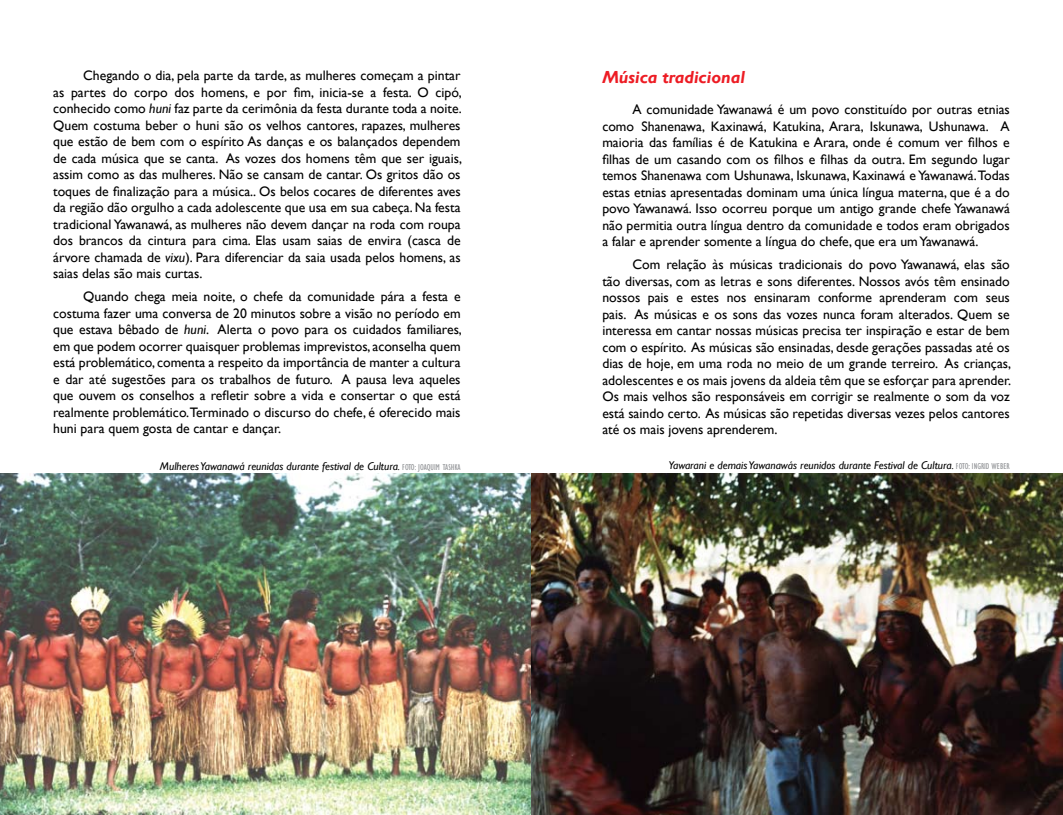
<style>
.page{position:relative;width:1063px;height:815px;background:#fff}
.page>*{position:absolute;margin:0;border:0;box-sizing:border-box;transform-origin:0 0}
.t1{font:italic 700 17.5px "Gill Sans";color:#ed1c24}
.t2{font:13.75px/16.5px "Gill Sans";color:#000;text-align:justify}
.t3{font:italic 11.25px "Gill Sans";color:#000}
.s1{font-style:italic}
.s2{font-style:normal;font-stretch:condensed;font-size:8.75px;color:#939598}
</style>
<div class="page">
<img style="left:0;top:473px;width:1063px;height:342px">
<p class="t2" style="left:53px;top:68px;width:410px;text-indent:30px">Chegando o dia, pela parte da tarde, as mulheres começam a pintar as partes do corpo dos homens, e por fim, inicia-se a festa. O cipó, conhecido como <span class="s1">huni</span> faz parte da cerimônia da festa durante toda a noite.<br>Quem costuma beber o huni são os velhos cantores, rapazes, mulheres que estão de bem com o espírito As danças e os balançados dependem de cada música que se canta. As vozes dos homens têm que ser iguais, assim como as das mulheres. Não se cansam de cantar. Os gritos dão os toques de finalização para a música.. Os belos cocares de diferentes aves da região dão orgulho a cada adolescente que usa em sua cabeça. Na festa tradicional Yawanawá, as mulheres não devem dançar na roda com roupa dos brancos da cintura para cima. Elas usam saias de envira (casca de árvore chamada de <span class="s1">vixu</span>). Para diferenciar da saia usada pelos homens, as saias delas são mais curtas.</p>
<p class="t2" style="left:53px;top:288px;width:410px;text-indent:30px">Quando chega meia noite, o chefe da comunidade pára a festa e costuma fazer uma conversa de 20 minutos sobre a visão no período em que estava bêbado de <span class="s1">huni</span>. Alerta o povo para os cuidados familiares, em que podem ocorrer quaisquer problemas imprevistos, aconselha quem está problemático, comenta a respeito da importância de manter a cultura e dar até sugestões para os trabalhos de futuro. A pausa leva aqueles que ouvem os conselhos a refletir sobre a vida e consertar o que está realmente problemático.Terminado o discurso do chefe, é oferecido mais huni para quem gosta de cantar e dançar.</p>
<p class="t1" style="left:602px;top:67px;width:144px">Música tradicional</p>
<p class="t2" style="left:602px;top:102px;width:409px;text-indent:30px">A comunidade Yawanawá é um povo constituído por outras etnias como Shanenawa, Kaxinawá, Katukina, Arara, Iskunawa, Ushunawa. A maioria das famílias é de Katukina e Arara, onde é comum ver filhos e filhas de um casando com os filhos e filhas da outra. Em segundo lugar temos Shanenawa com Ushunawa, Iskunawa, Kaxinawá e Yawanawá. Todas estas etnias apresentadas dominam uma única língua materna, que é a do povo Yawanawá. Isso ocorreu porque um antigo grande chefe Yawanawá não permitia outra língua dentro da comunidade e todos eram obrigados a falar e aprender somente a língua do chefe, que era um Yawanawá.</p>
<p class="t2" style="left:602px;top:257px;width:410px;text-indent:30px">Com relação às músicas tradicionais do povo Yawanawá, elas são tão diversas, com as letras e sons diferentes. Nossos avós têm ensinado nossos pais e estes nos ensinaram conforme aprenderam com seus pais. As músicas e os sons das vozes nunca foram alterados. Quem se interessa em cantar nossas músicas precisa ter inspiração e estar de bem com o espírito. As músicas são ensinadas, desde gerações passadas até os dias de hoje, em uma roda no meio de um grande terreiro. As crianças, adolescentes e os mais jovens da aldeia têm que se esforçar para aprender.<br>Os mais velhos são responsáveis em corrigir se realmente o som da voz está saindo certo. As músicas são repetidas diversas vezes pelos cantores até os mais jovens aprenderem.</p>
<p class="t3" style="left:160px;top:460px;width:302px">Mulheres Yawanawá reunidas durante festival de Cultura. <span class="s2">FOTO: JOAQUIM TASHKA</span></p>
<p class="t3" style="left:668px;top:459px;width:343px">Yawarani e demais Yawanawás reunidos durante Festival de Cultura. <span class="s2">FOTO: INGRID WEBER</span></p>
</div>
